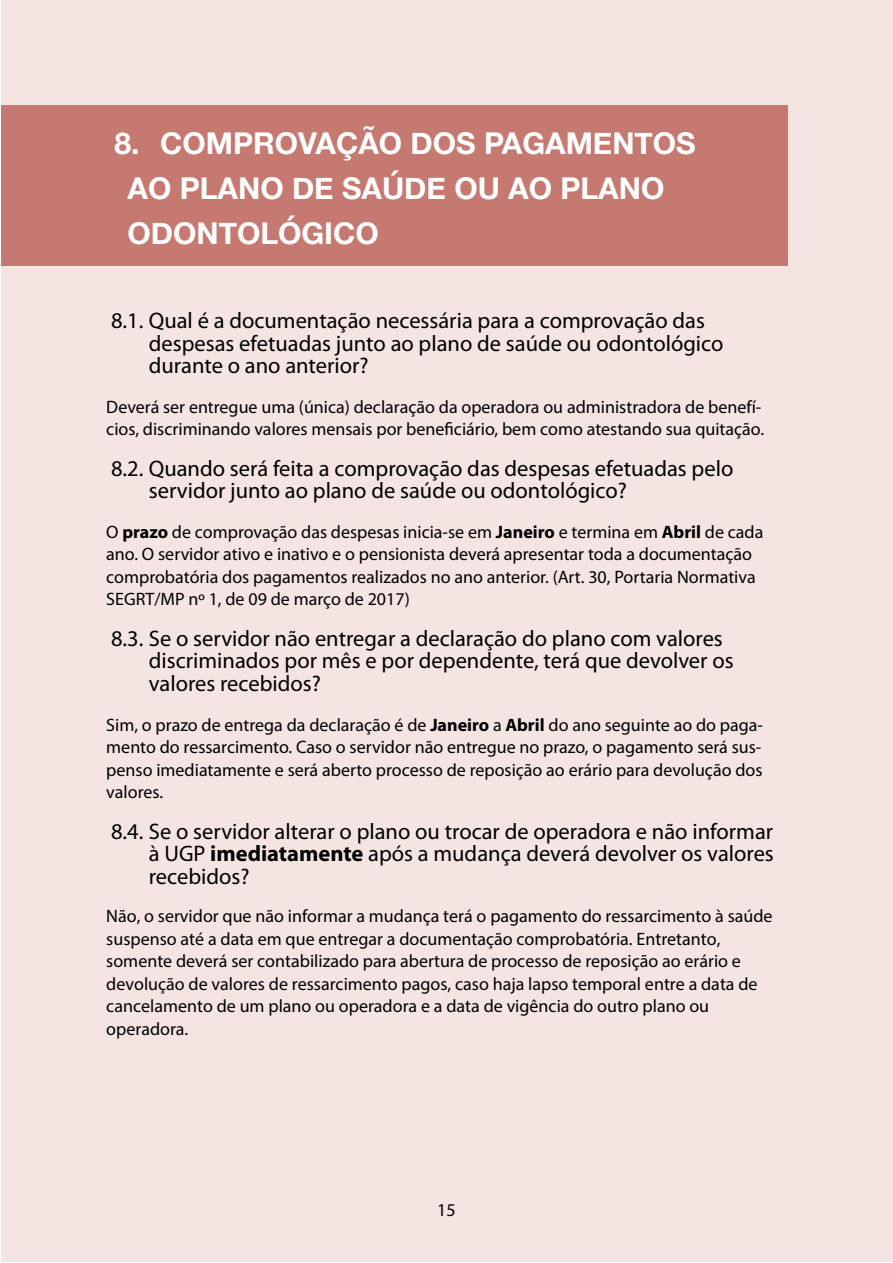
<style>
.page{position:relative;width:893px;height:1263px;background:#fff}
.page>*{position:absolute;margin:0;border:0;box-sizing:border-box;transform-origin:0 0}
.t1{font:700 30px/45px "Helvetica Neue";color:#fff}
.t2{font:22.5px/22.5px "Myriad Pro";color:#000}
.t3{font:18px/22.5px "Myriad Pro";color:#000}
.s1{font-weight:700}
</style>
<div class="page">
<div style="left:2px;top:0;width:891px;height:1261px;background:#f4e4e2"></div>
<div style="left:2px;top:105px;width:786px;height:161px;background:#c67970"></div>
<h1 class="t1" style="left:128px;top:121px;width:570px;text-indent:-13px">8. COMPROVAÇÃO DOS PAGAMENTOS<br>AO PLANO DE SAÚDE OU AO PLANO<br>ODONTOLÓGICO</h1>
<p class="t2" style="left:149px;top:309px;width:576px;text-indent:-38px">8.1. Qual é a documentação necessária para a comprovação das despesas efetuadas junto ao plano de saúde ou odontológico durante o ano anterior?</p>
<p class="t3" style="left:106px;top:395px;width:659px">Deverá ser entregue uma (única) declaração da operadora ou administradora de benefí&shy;cios, discriminando valores mensais por beneficiário, bem como atestando sua quitação.</p>
<p class="t2" style="left:149px;top:457px;width:586px;text-indent:-38px">8.2. Quando será feita a comprovação das despesas efetuadas pelo servidor junto ao plano de saúde ou odontológico?</p>
<p class="t3" style="left:106px;top:520px;width:659px">O <span class="s1">prazo</span> de comprovação das despesas inicia-se em <span class="s1">Janeiro</span> e termina em <span class="s1">Abril</span> de cada ano. O servidor ativo e inativo e o pensionista deverá apresentar toda a documentação comprobatória dos pagamentos realizados no ano anterior. (Art. 30, Portaria Normativa SEGRT/MP nº 1, de 09 de março de 2017)</p>
<p class="t2" style="left:149px;top:627px;width:586px;text-indent:-38px">8.3. Se o servidor não entregar a declaração do plano com valores discriminados por mês e por dependente, terá que devolver os valores recebidos?</p>
<p class="t3" style="left:106px;top:713px;width:658px;text-align:justify">Sim, o prazo de entrega da declaração é de <span class="s1">Janeiro</span> a <span class="s1">Abril</span> do ano seguinte ao do paga&shy;mento do ressarcimento. Caso o servidor não entregue no prazo, o pagamento será sus&shy;penso imediatamente e será aberto processo de reposição ao erário para devolução dos valores.</p>
<p class="t2" style="left:149px;top:819px;width:626px;text-align:justify;text-indent:-38px">8.4. Se o servidor alterar o plano ou trocar de operadora e não informar à UGP <span class="s1">imediatamente</span> após a mudança deverá devolver os valores recebidos?</p>
<p class="t3" style="left:106px;top:905px;width:668px">Não, o servidor que não informar a mudança terá o pagamento do ressarcimento à saúde suspenso até a data em que entregar a documentação comprobatória. Entretanto, somente deverá ser contabilizado para abertura de processo de reposição ao erário e devolução de valores de ressarcimento pagos, caso haja lapso temporal entre a data de cancelamento de um plano ou operadora e a data de vigência do outro plano ou operadora.</p>
<p class="t3" style="left:437px;top:1198px;width:20px">15</p>
</div>
